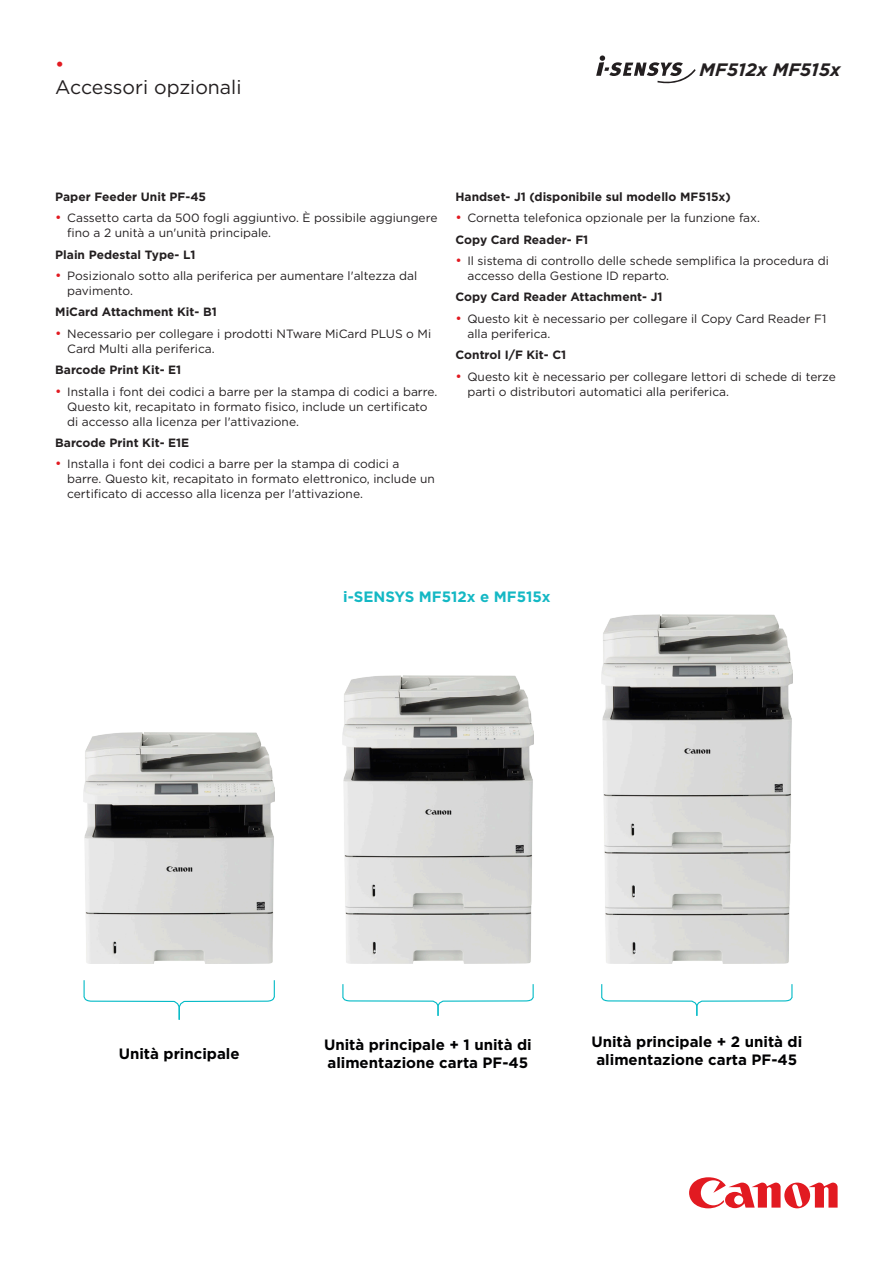
<style>
.page{position:relative;width:893px;height:1263px;background:#fff}
.page>*{position:absolute;margin:0;border:0;box-sizing:border-box;transform-origin:0 0}
.HEADER_B{font:19.5px/23.4px "Gotham";color:#231f20}
.COVER_HEADER_SMALL{font:italic 700 18px "Gotham";color:#231f20}
.BODY_BULLETS{font:700 15px/18px "Gotham";color:#000002}
.BODY_BULLETS-2{font:700 15px "Gotham";color:#14b8c4}
.t1{font:12px/15px "Gotham";color:#231f20}
.SUBHEAD{font:700 12px "Gotham";color:#231f20}
.s1{color:#e21a21}
.s2{font-size:13.5px;color:#e21a21}
</style>
<div class="page">
<svg style="left:689px;top:1177px;width:149px;height:31px"></svg>
<img style="left:84px;top:732px;width:191px;height:231px">
<svg style="left:83px;top:980px;width:192px;height:40px"></svg>
<img style="left:342px;top:675px;width:192px;height:288px">
<svg style="left:342px;top:984px;width:192px;height:32px"></svg>
<img style="left:601px;top:614px;width:191px;height:349px">
<svg style="left:601px;top:984px;width:192px;height:32px"></svg>
<svg style="left:596px;top:55px;width:100px;height:29px"></svg>
<p class="HEADER_B" style="left:55px;top:52px;width:188px"><span class="s1">•<br></span>Accessori opzionali</p>
<p class="COVER_HEADER_SMALL" style="left:699px;top:57px;width:142px">MF512x MF515x</p>
<p class="SUBHEAD" style="left:55px;top:189px;width:152px">Paper Feeder Unit PF-45</p>
<p class="t1" style="left:67px;top:210px;width:372px;text-indent:-12px"><span class="s2">•</span> Cassetto carta da 500 fogli aggiuntivo. È possibile aggiungere fino a 2 unità a un'unità principale.</p>
<p class="SUBHEAD" style="left:55px;top:246px;width:142px">Plain Pedestal Type- L1</p>
<p class="t1" style="left:67px;top:268px;width:352px;text-indent:-12px"><span class="s2">•</span> Posizionalo sotto alla periferica per aumentare l'altezza dal pavimento.</p>
<p class="SUBHEAD" style="left:55px;top:304px;width:163px">MiCard Attachment Kit- B1</p>
<p class="t1" style="left:67px;top:326px;width:366px;text-indent:-12px"><span class="s2">•</span> Necessario per collegare i prodotti NTware MiCard PLUS o Mi<br>Card Multi alla periferica.</p>
<p class="SUBHEAD" style="left:55px;top:362px;width:127px">Barcode Print Kit- E1</p>
<p class="t1" style="left:67px;top:384px;width:372px;text-indent:-12px"><span class="s2">•</span> Installa i font dei codici a barre per la stampa di codici a barre.<br>Questo kit, recapitato in formato fisico, include un certificato di accesso alla licenza per l'attivazione.</p>
<p class="SUBHEAD" style="left:55px;top:435px;width:136px">Barcode Print Kit- E1E</p>
<p class="t1" style="left:67px;top:456px;width:369px;text-indent:-12px"><span class="s2">•</span> Installa i font dei codici a barre per la stampa di codici a barre. Questo kit, recapitato in formato elettronico, include un certificato di accesso alla licenza per l'attivazione.</p>
<p class="SUBHEAD" style="left:455px;top:189px;width:277px">Handset- J1 (disponibile sul modello MF515x)</p>
<p class="t1" style="left:455px;top:210px;width:306px"><span class="s2">•</span> Cornetta telefonica opzionale per la funzione fax.</p>
<p class="SUBHEAD" style="left:455px;top:231px;width:134px">Copy Card Reader- F1</p>
<p class="t1" style="left:467px;top:253px;width:363px;text-indent:-12px"><span class="s2">•</span> Il sistema di controllo delle schede semplifica la procedura di accesso della Gestione ID reparto.</p>
<p class="SUBHEAD" style="left:455px;top:289px;width:208px">Copy Card Reader Attachment- J1</p>
<p class="t1" style="left:467px;top:311px;width:360px;text-indent:-12px"><span class="s2">•</span> Questo kit è necessario per collegare il Copy Card Reader F1 alla periferica.</p>
<p class="SUBHEAD" style="left:455px;top:347px;width:112px">Control I/F Kit- C1</p>
<p class="t1" style="left:467px;top:369px;width:370px;text-indent:-12px"><span class="s2">•</span> Questo kit è necessario per collegare lettori di schede di terze parti o distributori automatici alla periferica.</p>
<p class="BODY_BULLETS-2" style="left:343px;top:586px;width:209px">i-SENSYS MF512x e MF515x</p>
<p class="BODY_BULLETS" style="left:119px;top:1045px;width:122px">Unità principale</p>
<p class="BODY_BULLETS" style="left:324px;top:1036px;width:209px">Unità principale + 1 unità di alimentazione carta PF-45</p>
<p class="BODY_BULLETS" style="left:591px;top:1033px;width:212px;text-align:center">Unità principale + 2 unità di alimentazione carta PF-45</p>
</div>
